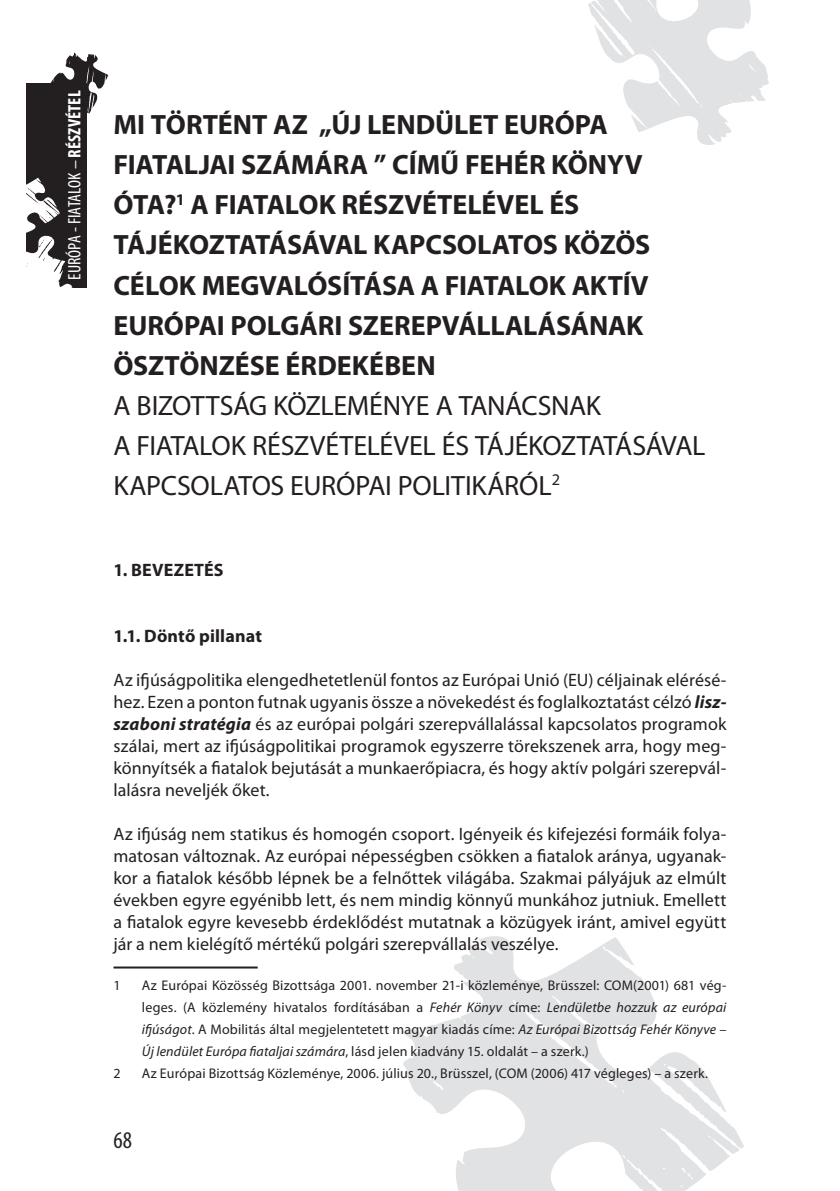
<style>
.page{position:relative;width:840px;height:1191px;background:#fff}
.page>*{position:absolute;margin:0;border:0;box-sizing:border-box;transform-origin:0 0}
.t1{font:700 28px "Myriad Pro";color:#231f20}
.t2{font:28px/40px "Myriad Pro";letter-spacing:-.01em;color:#231f20}
.t3{font:condensed 24px "Myriad Pro";color:#231f20}
.t4{font:18px/22px "Myriad Pro";letter-spacing:.005em;color:#231f20;text-align:justify}
.t5{font:700 18px "Myriad Pro";letter-spacing:.01em;color:#231f20}
.t6{font:condensed 18px "Myriad Pro";color:#fff}
.t7{font:14px "Myriad Pro";letter-spacing:.015em;color:#231f20}
.s1{font-weight:700}
.s2{font-weight:700;font-style:italic}
.s3{font-style:italic}
</style>
<div class="page">
<svg style="left:403px;top:936px;width:340px;height:255px;fill:#e1e2e4"></svg>
<svg style="left:588px;top:0;width:180px;height:145px"></svg>
<div style="left:27px;top:83px;width:59px;height:205px;background:#231f20"></div>
<svg style="left:26px;top:177px;width:47px;height:111px"></svg>
<svg style="left:50px;top:52px;width:58px;height:62px"></svg>
<hr style="left:113px;top:966px;width:144px;height:2px;background:#231f20">
<p class="t6" style="left:63px;top:280px;width:191px;rotate:-90deg">EURÓPA - FIATALOK – <span class="s1">RÉSZVÉTEL</span></p>
<h1 class="t1" style="left:113px;top:107px;width:90px">MI TÖRTÉNT</h1>
<h1 class="t1" style="left:273px;top:107px;width:112px">AZ „ÚJ LENDÜLET</h1>
<h1 class="t1" style="left:504px;top:107px;width:34px">EURÓPA</h1>
<h1 class="t1" style="left:113px;top:147px;width:15px">FIATALJAI</h1>
<h1 class="t1" style="left:241px;top:147px;width:19px">SZÁMÁRA</h1>
<h1 class="t1" style="left:373px;top:147px;width:123px">” CÍMŰ FEHÉR</h1>
<h1 class="t1" style="left:551px;top:147px;width:56px">KÖNYV</h1>
<h1 class="t1" style="left:113px;top:187px;width:117px">ÓTA?<sup>1</sup> A FIATALOK</h1>
<h1 class="t1" style="left:341px;top:187px;width:17px">RÉSZVÉTELÉVEL</h1>
<h1 class="t1" style="left:549px;top:187px;width:15px">ÉS</h1>
<h1 class="t1" style="left:113px;top:227px;width:17px">TÁJÉKOZTATÁSÁVAL</h1>
<h1 class="t1" style="left:373px;top:227px;width:18px">KAPCSOLATOS</h1>
<h1 class="t1" style="left:563px;top:227px;width:85px">KÖZÖS</h1>
<h1 class="t1" style="left:113px;top:267px;width:18px">CÉLOK</h1>
<h1 class="t1" style="left:202px;top:267px;width:18px">MEGVALÓSÍTÁSA</h1>
<h1 class="t1" style="left:420px;top:267px;width:40px">A FIATALOK</h1>
<h1 class="t1" style="left:571px;top:267px;width:17px">AKTÍV</h1>
<h1 class="t1" style="left:113px;top:307px;width:17px">EURÓPAI</h1>
<h1 class="t1" style="left:230px;top:307px;width:17px">POLGÁRI</h1>
<h1 class="t1" style="left:348px;top:307px;width:18px">SZEREPVÁLLALÁSÁNAK</h1>
<h1 class="t1" style="left:113px;top:347px;width:103px">ÖSZTÖNZÉSE</h1>
<h1 class="t1" style="left:285px;top:347px;width:18px">ÉRDEKÉBEN</h1>
<h1 class="t2" style="left:113px;top:385px;width:593px">A Bizottság közleménye a Tanácsnak<br>a fiatalok részvételével és tájékoztatásával kapcso latos európai politikáról<sup>2</sup></h1>
<p class="t5" style="left:113px;top:558px;width:112px">1. BEVEZETÉS</p>
<p class="t5" style="left:113px;top:624px;width:150px">1.1. DÖNTŐ PILLANAT</p>
<p class="t4" style="left:113px;top:668px;width:614px">Az ifjúságpolitika elengedhetetlenül fontos az Európai Unió (EU) céljainak elérésé&shy;hez. Ezen a ponton futnak ugyanis össze a növekedést és foglalkoztatást célzó <span class="s2">lis - szaboni stratégia</span> és az európai polgári szerepvállalással kapcsolatos programok szálai, mert az ifjúságpolitikai programok egyszerre törekszenek arra, hogy meg&shy;könnyítsék a fiatalok bejutását a munkaerőpiacra, és hogy aktív polgári szerepvál&shy;lalásra neveljék őket.</p>
<p class="t4" style="left:113px;top:822px;width:614px">Az ifjúság nem statikus és homogén csoport. I gényeik és kifejezési formáik folya&shy;matosan változnak. Az európai népességben csökken a fiatalok aránya, ugyanak&shy;kor a fiatalok később lépnek be a felnőttek világába. Szakmai pályájuk az elmúlt években egyre egyénibb lett, és nem mindig könnyű munkához jutniuk. Emellett a fiatalok egyre kevesebb érdeklődést mutatnak a közügyek iránt, amivel együtt jár a nem kielégítő mértékű polgári szerepvállalás veszélye.</p>
<p class="t7" style="left:113px;top:976px;width:614px">1 Az Európai Közösség Bizottsága 2001. november 21-i közleménye, Brüsszel: COM(2001) 681 vég-</p>
<p class="t7" style="left:142px;top:998px;width:585px">leges. (A közlemény hivatalos fordításában a <span class="s3">Fehér Könyv</span> címe: <span class="s3">Lendületbe hozzuk az európai</span></p>
<p class="t7" style="left:142px;top:1020px;width:585px"><span class="s3">ifjúságot</span>. A Mobilitás által megjelentetett magyar kiadás címe: <span class="s3">Az Európai Bizottság Fehér Könyve –</span></p>
<p class="t7" style="left:142px;top:1042px;width:448px"><span class="s3">Új lendület Európa fiataljai számára</span>, lásd jelen kiadvány 15. oldalát – a szerk.)</p>
<p class="t7" style="left:113px;top:1064px;width:595px">2 Az Európai Bizottság Közleménye, 2006. július 20., Brüsszel, (COM (2006) 417 végleges) – a szerk.</p>
<h2 class="t3" style="left:113px;top:1125px;width:20px">68</h2>
</div>
